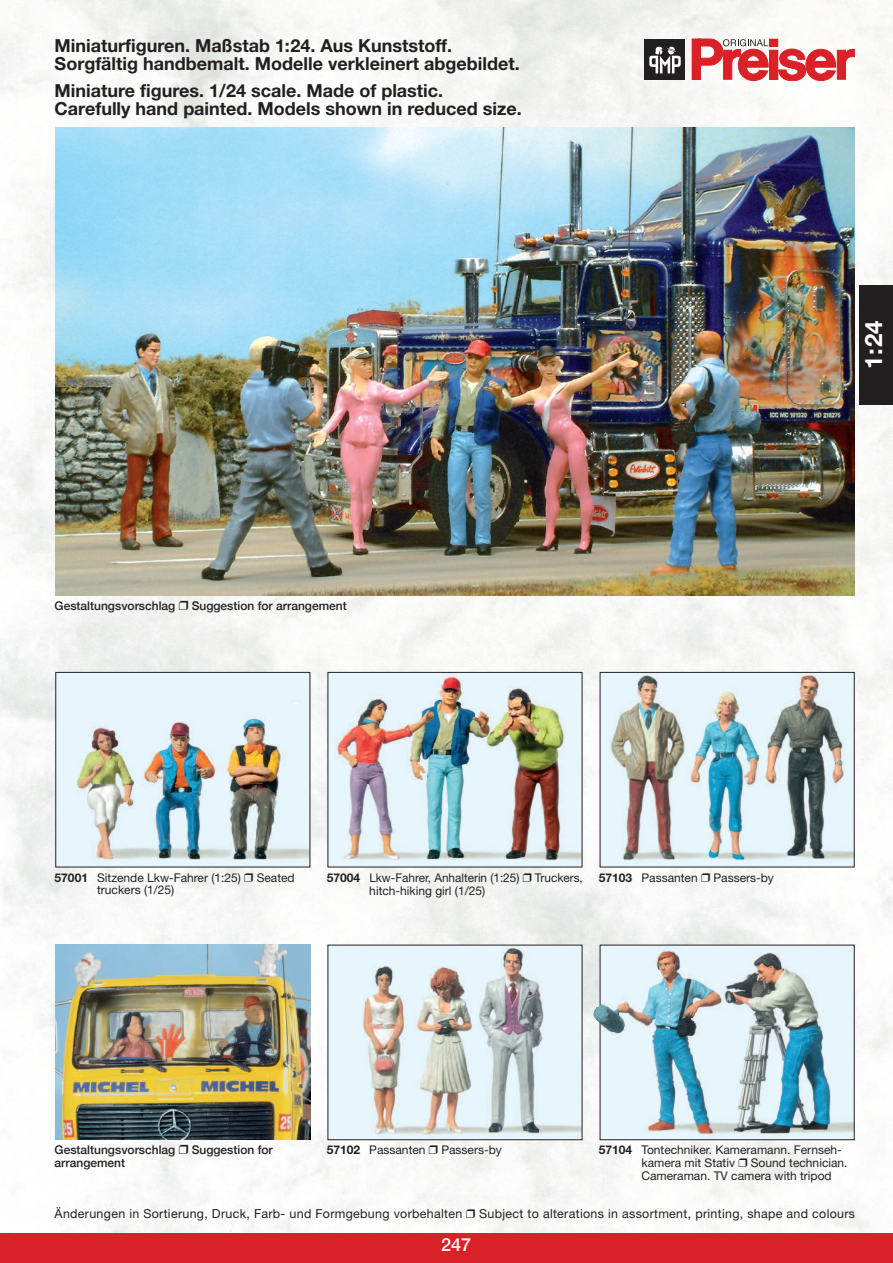
<style>
.page{position:relative;width:893px;height:1263px;background:#fff}
.page>*{position:absolute;margin:0;border:0;box-sizing:border-box;transform-origin:0 0}
.t1{font:700 24px "Helvetica Neue";color:#fff}
.t2{font:700 18px/18px "Helvetica Neue";color:#231f20}
.t3{font:500 18px "Helvetica Neue";color:#fff}
.t4{font:12.45px "Helvetica Neue";letter-spacing:.025em;color:#231f20}
.t5{font:12px/12.8px "Helvetica Neue";color:#231f20}
.t6{font:500 12px/12.8px "Helvetica Neue";color:#231f20}
.s1{font-family:"Monotype Sorts";font-weight:400;font-size:12.75px}
.s2{font-weight:700}
.s3{font-family:"Monotype Sorts"}
.s4{font-family:"Monotype Sorts";font-size:12px}
</style>
<div class="page">
<img style="left:1px;top:0;width:892px;height:1233px">
<div style="left:0;top:1233px;width:893px;height:30px;background:#da2128"></div>
<div style="left:692px;top:39px;width:8px;height:40px;background:#db2128"></div>
<div style="left:769px;top:50px;width:9px;height:29px;background:#db2128"></div>
<div style="left:769px;top:39px;width:9px;height:7px;background:#db2128"></div>
<svg style="left:778px;top:49px;width:77px;height:32px"></svg>
<div style="left:645px;top:39px;width:40px;height:40px;background:#231f20"></div>
<svg style="left:649px;top:46px;width:32px;height:27px"></svg>
<svg style="left:698px;top:39px;width:70px;height:42px"></svg>
<div style="left:859px;top:285px;width:34px;height:119px;background:#231f20"></div>
<img style="left:55px;top:128px;width:800px;height:467px">
<img style="left:57px;top:674px;width:251px;height:191px">
<div style="left:55px;top:672px;width:255px;height:195px;border:1px solid #231f20"></div>
<img style="left:329px;top:946px;width:252px;height:192px">
<img style="left:602px;top:946px;width:251px;height:192px">
<div style="left:600px;top:944px;width:255px;height:196px;border:1px solid #231f20"></div>
<img style="left:593px;top:1004px;width:31px;height:29px">
<img style="left:329px;top:674px;width:252px;height:191px">
<img style="left:602px;top:674px;width:251px;height:191px">
<div style="left:600px;top:672px;width:255px;height:195px;border:1px solid #231f20"></div>
<img style="left:55px;top:944px;width:255px;height:196px">
<h2 class="t2" style="left:55px;top:38px;width:467px">Miniaturfiguren. Maßstab 1:24. Aus Kunststoff.<br>Sorgfältig handbemalt. Modelle verkleinert abgebildet.</h2>
<h2 class="t2" style="left:55px;top:83px;width:469px">Miniature figures. 1/24 scale. Made of plastic.<br>Carefully hand painted. Models shown in reduced size.</h2>
<p class="t6" style="left:55px;top:599px;width:294px">Gestaltungsvorschlag <span class="s1">R</span> Suggestion for arrangement</p>
<h1 class="t1" style="left:865px;top:369px;width:49px;rotate:-90deg">1:24</h1>
<p class="t5" style="left:97px;top:872px;width:199px;text-indent:-43px"><span class="s2">57001</span> Sitzende Lkw-Fahrer (1:25) <span class="s3">R</span> Seated truckers (1/25)</p>
<p class="t5" style="left:369px;top:873px;width:215px;text-indent:-43px"><span class="s2">57004</span> Lkw-Fahrer, Anhalterin (1:25) <span class="s3">R</span> Truckers, hitch-hiking girl (1/25)</p>
<p class="t5" style="left:599px;top:873px;width:176px"><span class="s2">57103</span> Passanten <span class="s3">R</span> Passers-by</p>
<p class="t6" style="left:55px;top:1143px;width:220px">Gestaltungsvorschlag <span class="s1">R</span> Suggestion for arrangement</p>
<p class="t5" style="left:327px;top:1144px;width:176px"><span class="s2">57102</span> Passanten <span class="s3">R</span> Passers-by</p>
<p class="t5" style="left:641px;top:1145px;width:208px;text-indent:-43px"><span class="s2">57104</span> Tontechniker. Kameramann. Fernseh&shy;kamera mit Stativ <span class="s3">R</span> Sound technician.<br>Cameraman. TV camera with tripod</p>
<p class="t4" style="left:55px;top:1209px;width:802px">Änderungen in Sortierung, Druck, Farb- und Formgebung vorbehalten <span class="s4">R</span> Subject to alterations in assortment, printing, shape and colours</p>
<h2 class="t3" style="left:441px;top:1233px;width:32px">247</h2>
</div>
